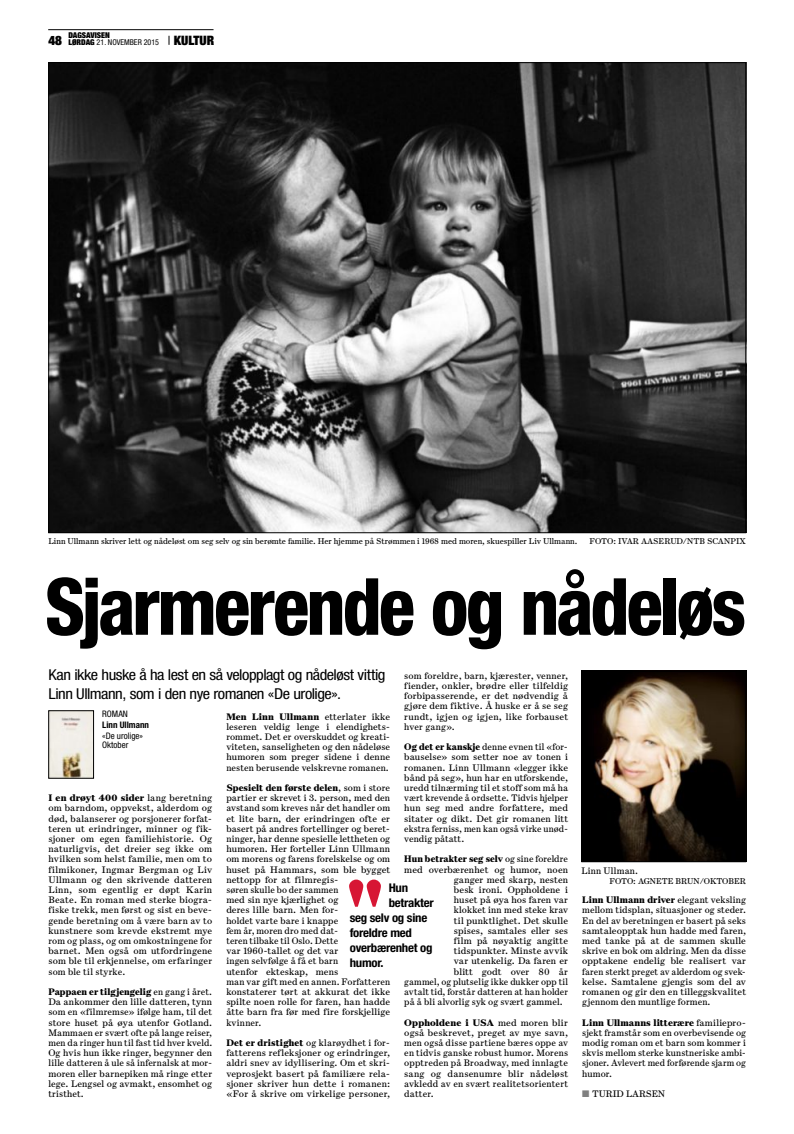
<style>
.page{position:relative;width:794px;height:1134px;background:#fff}
.page>*{position:absolute;margin:0;border:0;box-sizing:border-box;transform-origin:0 0}
.t1{font:800 condensed 79px "Helvetica Neue LT Std";letter-spacing:-.04em;color:#000;scale:.95 1}
.t2{font:condensed 15px/19px "Helvetica Neue LT Std";letter-spacing:-.03em;color:#000;scale:1.1 1}
.t3{font:900 condensed 13px "Helvetica Neue LT Std";color:#000}
.t4{font:700 condensed 12px "Helvetica Neue LT Std";letter-spacing:-.02em;color:#000;scale:1.07 1}
.t5{font:9.5px/10.2px "Escrow Text";letter-spacing:.01em;color:#000;text-align:justify}
.t6{font:900 9.5px "Escrow Text";letter-spacing:.005em;color:#000}
.t7{font:9.5px "Escrow Text";letter-spacing:.03em;color:#000}
.t8{font:condensed 9px/9.4px "Helvetica Neue LT Std";color:#000}
.t9{font:700 condensed 9px "Helvetica Neue LT Std";color:#000}
.t10{font:8.5px "Escrow Text";color:#000}
.t11{font:900 condensed 8px/7.3px "Helvetica Neue LT Std";color:#000}
.s1{font-weight:400}
.s2{font-weight:900}
.s3{color:#808080}
</style>
<div class="page">
<hr style="left:48px;top:30px;width:165px;height:1px;background:#000">
<img style="left:50px;top:64px;width:694px;height:467px">
<img style="left:583px;top:673px;width:161px;height:187px">
<div style="left:581px;top:671px;width:165px;height:191px;border:1px solid #000"></div>
<svg style="left:349px;top:879px;width:32px;height:28px"></svg>
<img style="left:50px;top:712px;width:42px;height:64px">
<div style="left:48px;top:710px;width:46px;height:68px;border:1px solid #000"></div>
<p class="t11" style="left:68px;top:31px;width:92px">DAGSAVISEN<br>LØRDAG <span class="s1">21. NOVEMBER 2015</span></p>
<h3 class="t3" style="left:48px;top:32px;width:15px">48</h3>
<h3 class="t3" style="left:174px;top:32px;width:42px">KULTUR</h3>
<p class="t10" style="left:48px;top:536px;width:530px">Linn Ullmann skriver lett og nådeløst om seg selv og sin berømte familie. Her hjemme på Strømmen i 1968 med moren, skuespiller Liv Ullmann.</p>
<p class="t10" style="left:589px;top:536px;width:158px">FOTO: IVAR AASERUD/NTB SCANPIX</p>
<h1 class="t1" style="left:45px;top:558px;width:739px">Sjarmerende og nådeløs</h1>
<h2 class="t2" style="left:48px;top:665px;width:308px">Kan ikke huske å ha lest en så velopplagt og nådeløst vittig<br>Linn Ullmann, som i den nye romanen «De urolige».</h2>
<p class="t8" style="left:102px;top:709px;width:27px">ROMAN</p>
<p class="t9" style="left:102px;top:719px;width:48px">Linn Ullmann</p>
<p class="t8" style="left:102px;top:731px;width:42px">«De urolige»<br>Oktober</p>
<p class="t5" style="left:404px;top:670px;width:165px">som foreldre, barn, kjærester, venner, fiender, onkler, brødre eller tilfeldig forbipasserende, er det nødvendig å gjøre dem fiktive. Å huske er å se seg rundt, igjen og igjen, like forbauset hver gang».</p>
<p class="t5" style="left:404px;top:742px;width:165px"><span class="s2">Og det er kanskje</span> denne evnen til «for&shy;bauselse» som setter noe av tonen i romanen. Linn Ullmann «legger ikke bånd på seg», hun har en utforskende, uredd tilnærming til et stoff som må ha vært krevende å ordsette. Tidvis hjelper hun seg med andre forfattere, med sitater og dikt. Det gir romanen litt ekstra ferniss, men kan også virke unød&shy;vendig påtatt.</p>
<p class="t6" style="left:404px;top:853px;width:165px">Hun betrakter seg selv <span class="s1">og sine foreldre</span></p>
<p class="t5" style="left:404px;top:864px;width:165px">med overbærenhet og humor, noen</p>
<p class="t5" style="left:454px;top:874px;width:116px">ganger med skarp, nesten</p>
<p class="t5" style="left:454px;top:884px;width:116px">besk ironi. Oppholdene i</p>
<p class="t5" style="left:454px;top:895px;width:116px">huset på øya hos faren var</p>
<p class="t5" style="left:454px;top:905px;width:116px">klokket inn med steke krav</p>
<p class="t5" style="left:454px;top:915px;width:116px">til punktlighet. Det skulle</p>
<p class="t5" style="left:454px;top:925px;width:116px">spises, samtales eller ses</p>
<p class="t5" style="left:454px;top:935px;width:116px">film på nøyaktig angitte</p>
<p class="t5" style="left:454px;top:946px;width:116px">tidspunkter. Minste avvik</p>
<p class="t5" style="left:454px;top:956px;width:116px">var utenkelig. Da faren er</p>
<p class="t5" style="left:454px;top:966px;width:116px">blitt godt over 80 år</p>
<p class="t5" style="left:404px;top:976px;width:165px">gammel, og plutselig ikke dukker opp til</p>
<p class="t5" style="left:404px;top:986px;width:165px">avtalt tid, forstår datteren at han holder</p>
<p class="t5" style="left:404px;top:997px;width:160px">på å bli alvorlig syk og svært gammel.</p>
<p class="t5" style="left:404px;top:1017px;width:165px"><span class="s2">Oppholdene i USA</span> med moren blir også beskrevet, preget av mye savn, men også disse partiene bæres oppe av en tidvis ganske robust humor. Morens opptreden på Broadway, med innlagte sang og dansenumre blir nådeløst avkledd av en svært realitetsorientert datter.</p>
<p class="t5" style="left:226px;top:711px;width:165px"><span class="s2">Men Linn Ullmann</span> etterlater ikke leseren veldig lenge i elendighets&shy;rommet. Det er overskuddet og kreati&shy;viteten, sanseligheten og den nådeløse humoren som preger sidene i denne nesten berusende velskrevne romanen.</p>
<p class="t5" style="left:226px;top:782px;width:165px;text-align:left"><span class="s2">Spesielt den første delen</span>, som i store partier er skrevet i 3. person, med den avstand som kreves når det handler om et lite barn, der erindringen ofte er basert på andres fortellinger og beret&shy;ninger, har denne spesielle lettheten og humoren. Her forteller Linn Ullmann om morens og farens forelskelse og om huset på Hammars, som ble bygget nettopp for at filmregis-<br>søren skulle bo der sammen<br>med sin nye kjærlighet og<br>deres lille barn. Men for-<br>holdet varte bare i knappe<br>fem år, moren dro med dat-<br>teren tilbake til Oslo. Dette<br>var 1960-tallet og det var<br>ingen selvfølge å få et barn<br>utenfor ekteskap, mens<br>man var gift med en annen. Forfatteren konstaterer tørt at akkurat det ikke spilte noen rolle for faren, han hadde åtte barn fra før med fire forskjellige kvinner.</p>
<p class="t5" style="left:226px;top:1037px;width:165px"><span class="s2">Det er dristighet</span> og klarøydhet i for&shy;fatterens refleksjoner og erindringer, aldri snev av idyllisering. Om et skri&shy;veprosjekt basert på familiære rela&shy;sjoner skriver hun dette i romanen: «For å skrive om virkelige personer,</p>
<p class="t5" style="left:48px;top:793px;width:165px"><span class="s2">I en drøyt 400 sider</span> lang beretning om barndom, oppvekst, alderdom og død, balanserer og porsjonerer forfat&shy;teren ut erindringer, minner og fik&shy;sjoner om egen familiehistorie. Og naturligvis, det dreier seg ikke om hvilken som helst familie, men om to filmikoner, Ingmar Bergman og Liv Ullmann og den skrivende datteren Linn, som egentlig er døpt Karin Beate. En roman med sterke biogra&shy;fiske trekk, men først og sist en beve&shy;gende beretning om å være barn av to kunstnere som krevde ekstremt mye rom og plass, og om omkostningene for barnet. Men også om utfordringene som ble til erkjennelse, om erfaringer som ble til styrke.</p>
<p class="t5" style="left:48px;top:986px;width:165px"><span class="s2">Pappaen er tilgjengelig</span> en gang i året.<br>Da ankommer den lille datteren, tynn som en «filmremse» ifølge ham, til det store huset på øya utenfor Gotland.<br>Mammaen er svært ofte på lange reiser, men da ringer hun til fast tid hver kveld.<br>Og hvis hun ikke ringer, begynner den lille datteren å ule så infernalsk at mor&shy;moren eller barnepiken må ringe etter lege. Lengsel og avmakt, ensomhet og tristhet.</p>
<p class="t4" style="left:389px;top:880px;width:20px">Hun</p>
<p class="t4" style="left:389px;top:895px;width:44px">betrakter</p>
<p class="t4" style="left:350px;top:910px;width:74px">seg selv og sine</p>
<p class="t4" style="left:350px;top:925px;width:60px">foreldre med</p>
<p class="t4" style="left:350px;top:940px;width:79px">overbærenhet og</p>
<p class="t4" style="left:350px;top:955px;width:33px">humor.</p>
<p class="t7" style="left:581px;top:865px;width:58px">Linn Ullman.</p>
<p class="t10" style="left:609px;top:876px;width:138px">FOTO: AGNETE BRUN/OKTOBER</p>
<p class="t5" style="left:582px;top:895px;width:165px"><span class="s2">Linn Ullmann driver</span> elegant veksling mellom tidsplan, situasjoner og steder.<br>En del av beretningen er basert på seks samtaleopptak hun hadde med faren, med tanke på at de sammen skulle skrive en bok om aldring. Men da disse opptakene endelig ble realisert var faren sterkt preget av alderdom og svek&shy;kelse. Samtalene gjengis som del av romanen og gir den en tilleggskvalitet gjennom den muntlige formen.</p>
<p class="t5" style="left:582px;top:1017px;width:165px"><span class="s2">Linn Ullmanns litterære</span> familiepro&shy;sjekt framstår som en overbevisende og modig roman om et barn som kommer i skvis mellom sterke kunstneriske ambi&shy;sjoner. Avlevert med forførende sjarm og humor.</p>
<p class="t5" style="left:582px;top:1088px;width:85px"><span class="s3">■</span> TURID LARSEN</p>
</div>
